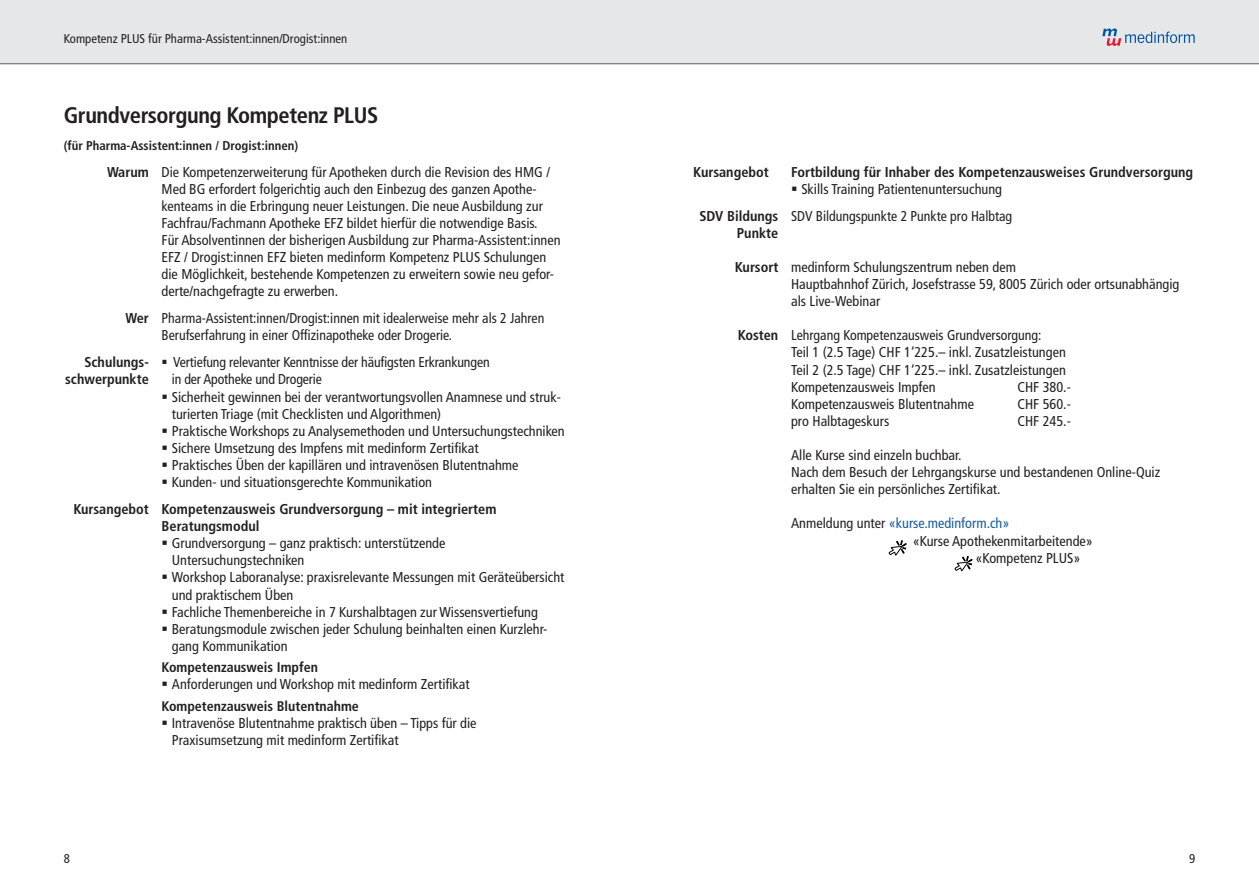
<style>
.page{position:relative;width:1259px;height:893px;background:#fff}
.page>*{position:absolute;margin:0;border:0;box-sizing:border-box;transform-origin:0 0}
.Titel{font:700 condensed 22.5px "Frutiger LT Std";letter-spacing:-.02em;color:#231f20}
.Wichtiges_in_Kürze{font:condensed 14.25px/17.1px "Frutiger LT Std";color:#231f20}
.Wichtiges_in_Kürze-2{font:700 condensed 14.25px/17.1px "Frutiger LT Std";color:#231f20}
.Wichtiges_in_Kürze-3{font:condensed 14.25px "Frutiger LT Std";color:#175d9e}
.Wichtiges_in_Kürze-4{font:700 condensed 13.95px "Frutiger LT Std";color:#231f20}
.lauftext{font:condensed 12.75px "Frutiger LT Std";color:#231f20}
.Titel-2{font:700 condensed 12.75px "Frutiger LT Std";color:#231f20}
.s1{font-weight:700}
.s2{color:#231f20}
</style>
<div class="page">
<div style="left:0;top:0;width:1259px;height:64px;background:#e6e7e9"></div>
<svg style="left:1102px;top:28px;width:92px;height:18px"></svg>
<hr style="left:0;top:63px;width:1259px;height:1px;background:#231f20">
<svg style="left:888px;top:540px;width:19px;height:16px"></svg>
<svg style="left:954px;top:556px;width:19px;height:16px"></svg>
<p class="lauftext" style="left:64px;top:31px;width:285px">Kompetenz PLUS für Pharma-Assistent:innen/Drogist:innen</p>
<p class="Titel" style="left:64px;top:102px;width:316px">Grundversorgung Kompetenz PLUS</p>
<p class="Titel-2" style="left:64px;top:138px;width:236px">(für Pharma-Assistent:innen / Drogist:innen)</p>
<p class="Wichtiges_in_Kürze" style="left:162px;top:163px;width:400px;text-indent:-55px"><span class="s1">Warum</span> Die Kompetenzerweiterung für Apotheken durch die Revision des HMG / Med BG erfordert folgerichtig auch den Einbezug des ganzen Apothe&shy;kenteams in die Erbringung neuer Leistungen. Die neue Ausbildung zur Fachfrau/Fachmann Apotheke EFZ bildet hierfür die notwendige Basis.<br>Für Absolventinnen der bisherigen Ausbildung zur Pharma-Assistent:innen EFZ / Drogist:innen EFZ bieten medinform Kompetenz PLUS Schulungen die Möglichkeit, bestehende Kompetenzen zu erweitern sowie neu gefor&shy;derte/nachgefragte zu erwerben.</p>
<p class="Wichtiges_in_Kürze" style="left:162px;top:310px;width:384px;text-indent:-36px"><span class="s1">Wer</span> Pharma-Assistent:innen/Drogist:innen mit idealerweise mehr als 2 Jahren<br>Berufserfahrung in einer Offizinapotheke oder Drogerie.</p>
<p class="Wichtiges_in_Kürze-2" style="left:84px;top:354px;width:66px">Schulungs-</p>
<p class="Wichtiges_in_Kürze" style="left:173px;top:354px;width:318px">Vertiefung relevanter Kenntnisse der häufigsten Erkrankungen</p>
<p class="Wichtiges_in_Kürze-2" style="left:65px;top:371px;width:85px">schwerpunkte</p>
<p class="Wichtiges_in_Kürze" style="left:172px;top:371px;width:152px">in der Apotheke und Drogerie</p>
<p class="Wichtiges_in_Kürze" style="left:172px;top:388px;width:391px">Sicherheit gewinnen bei der verantwortungsvollen Anamnese und struk&shy;turierten Triage (mit Checklisten und Algorithmen)</p>
<p class="Wichtiges_in_Kürze" style="left:172px;top:422px;width:394px">Praktische Workshops zu Analysemethoden und Untersuchungstechniken</p>
<p class="Wichtiges_in_Kürze" style="left:172px;top:439px;width:308px">Sichere Umsetzung des Impfens mit medinform Zertifikat</p>
<p class="Wichtiges_in_Kürze" style="left:172px;top:457px;width:348px">Praktisches Üben der kapillären und intravenösen Blutentnahme</p>
<p class="Wichtiges_in_Kürze" style="left:172px;top:474px;width:262px">Kunden- und situationsgerechte Kommunikation</p>
<p class="Wichtiges_in_Kürze-2" style="left:162px;top:501px;width:336px;text-indent:-88px">Kursangebot Kompetenzausweis Grundversorgung – mit integriertem<br>Beratungsmodul</p>
<p class="Wichtiges_in_Kürze" style="left:172px;top:535px;width:275px">Grundversorgung – ganz praktisch: unterstützende<br>Untersuchungstechniken</p>
<p class="Wichtiges_in_Kürze" style="left:172px;top:569px;width:394px">Workshop Laboranalyse: praxisrelevante Messungen mit Geräteübersicht und praktischem Üben</p>
<p class="Wichtiges_in_Kürze" style="left:172px;top:603px;width:368px">Fachliche Themenbereiche in 7 Kurshalbtagen zur Wissensvertiefung</p>
<p class="Wichtiges_in_Kürze" style="left:172px;top:620px;width:377px">Beratungsmodule zwischen jeder Schulung beinhalten einen Kurzlehr&shy;gang Kommunikation</p>
<p class="Wichtiges_in_Kürze-4" style="left:162px;top:659px;width:158px">Kompetenzausweis Impfen</p>
<p class="Wichtiges_in_Kürze" style="left:172px;top:676px;width:299px">Anforderungen und Workshop mit medinform Zertifikat</p>
<p class="Wichtiges_in_Kürze-4" style="left:162px;top:698px;width:199px">Kompetenzausweis Blutentnahme</p>
<p class="Wichtiges_in_Kürze" style="left:172px;top:714px;width:306px">Intravenöse Blutentnahme praktisch üben – Tipps für die<br>Praxisumsetzung mit medinform Zertifikat</p>
<p class="Wichtiges_in_Kürze-2" style="left:693px;top:163px;width:77px">Kursangebot</p>
<p class="Wichtiges_in_Kürze-2" style="left:791px;top:163px;width:403px">Fortbildung für Inhaber des Kompetenzausweises Grundversorgung</p>
<p class="Wichtiges_in_Kürze" style="left:801px;top:180px;width:202px">Skills Training Patientenuntersuchung</p>
<p class="Wichtiges_in_Kürze" style="left:699px;top:207px;width:314px"><span class="s1">SDV Bildungs</span> SDV Bildungspunkte 2 Punkte pro Halbtag</p>
<p class="Wichtiges_in_Kürze-2" style="left:737px;top:224px;width:43px">Punkte</p>
<p class="Wichtiges_in_Kürze" style="left:735px;top:259px;width:283px"><span class="s1">Kursort</span> medinform Schulungszentrum neben dem</p>
<p class="Wichtiges_in_Kürze" style="left:791px;top:276px;width:390px">Hauptbahnhof Zürich, Josefstrasse 59, 8005 Zürich oder ortsunabhängig als Live-Webinar</p>
<p class="Wichtiges_in_Kürze" style="left:737px;top:327px;width:305px"><span class="s1">Kosten</span> Lehrgang Kompetenzausweis Grundversorgung:</p>
<p class="Wichtiges_in_Kürze" style="left:791px;top:344px;width:276px">Teil 1 (2.5 Tage) CHF 1‘225.– inkl. Zusatzleistungen</p>
<p class="Wichtiges_in_Kürze" style="left:791px;top:361px;width:276px">Teil 2 (2.5 Tage) CHF 1‘225.– inkl. Zusatzleistungen</p>
<p class="Wichtiges_in_Kürze" style="left:791px;top:378px;width:146px">Kompetenzausweis Impfen</p>
<p class="Wichtiges_in_Kürze" style="left:1017px;top:378px;width:55px">CHF 380.-</p>
<p class="Wichtiges_in_Kürze" style="left:791px;top:395px;width:184px">Kompetenzausweis Blutentnahme</p>
<p class="Wichtiges_in_Kürze" style="left:1017px;top:395px;width:55px">CHF 560.-</p>
<p class="Wichtiges_in_Kürze" style="left:791px;top:412px;width:100px">pro Halbtageskurs</p>
<p class="Wichtiges_in_Kürze" style="left:1017px;top:412px;width:55px">CHF 245.-</p>
<p class="Wichtiges_in_Kürze" style="left:791px;top:447px;width:172px">Alle Kurse sind einzeln buchbar.</p>
<p class="Wichtiges_in_Kürze" style="left:791px;top:464px;width:371px">Nach dem Besuch der Lehrgangskurse und bestandenen Online-Quiz</p>
<p class="Wichtiges_in_Kürze" style="left:791px;top:481px;width:211px">erhalten Sie ein persönliches Zertifikat.</p>
<p class="Wichtiges_in_Kürze-3" style="left:791px;top:515px;width:220px"><span class="s2">Anmeldung unter</span> «kurse.medinform.ch»</p>
<p class="Wichtiges_in_Kürze" style="left:912px;top:532px;width:182px">«Kurse Apothekenmitarbeitende»</p>
<p class="Wichtiges_in_Kürze" style="left:963px;top:549px;width:119px">&gt; «Kompetenz PLUS»</p>
<p class="lauftext" style="left:64px;top:851px;width:8px">8</p>
<p class="lauftext" style="left:1189px;top:851px;width:8px">9</p>
</div>
